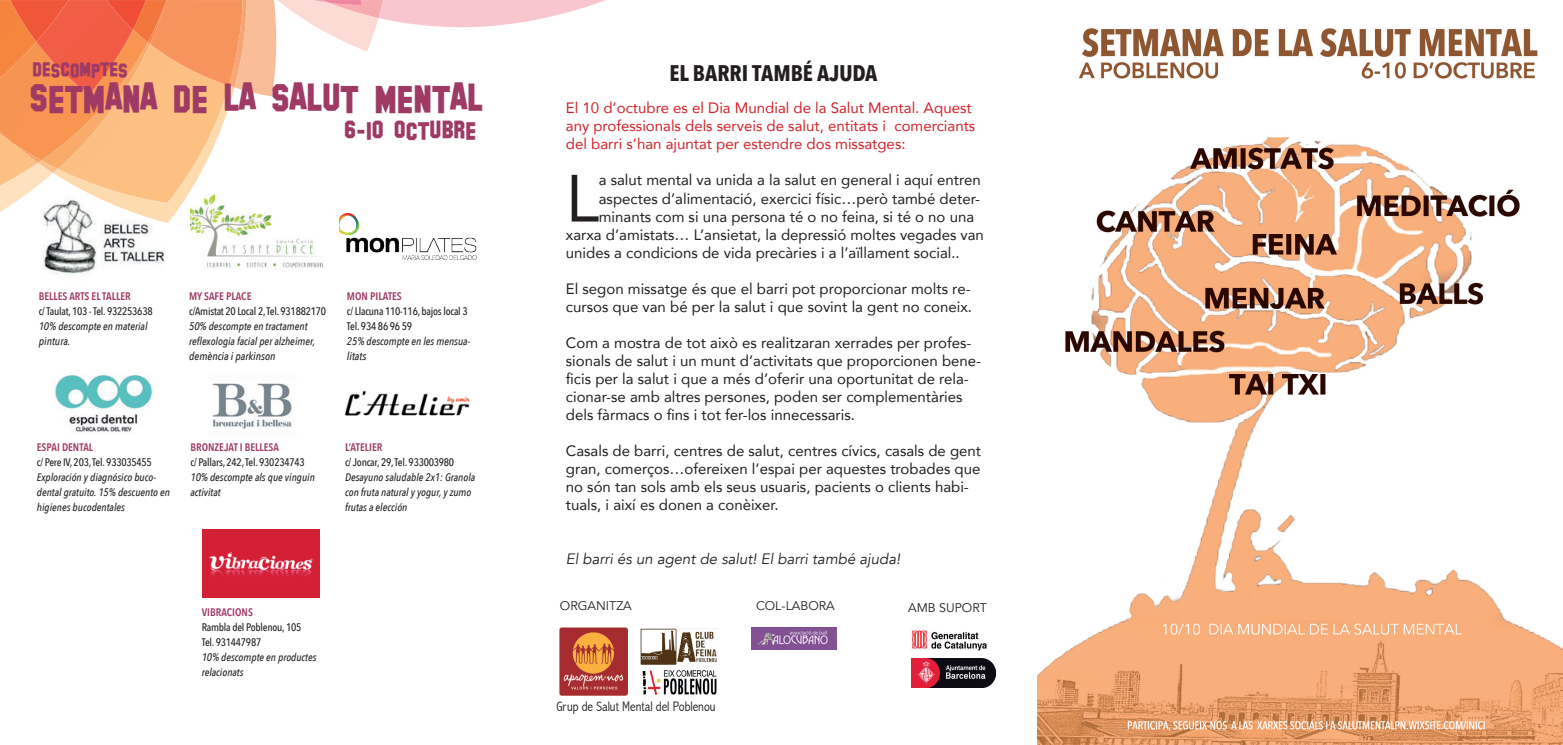
<style>
.page{position:relative;width:1563px;height:745px;background:#fff}
.page>*{position:absolute;margin:0;border:0;box-sizing:border-box;transform-origin:0 0}
.t1{font:65.88px "Avenir";color:#231f20}
.t2{font:38.75px "SF Hollywood Hills";color:#9e3a64}
.t3{font:25px "SF Hollywood Hills";color:#9e3a64}
.t4{font:900 23.75px "Arial";color:#9e3a64}
.t5{font:700 22.5px "Avenir Next Condensed";color:#231f20}
.t6{font:20px "SF Hollywood Hills";color:#9e3a64}
.t7{font:15px/18px "Avenir";color:#231f20}
.t8{font:15px/18px "Avenir";color:#d1232a}
.t9{font:italic 15px "Avenir";color:#231f20}
.t10{font:300 condensed 13.75px "Abadi";color:#231f20}
.t11{font:12.5px "Avenir";color:#231f20}
.t12{font:italic 500 11.25px "Avenir Next Condensed";color:#231f20}
.t13{font:italic 500 10.88px/15px "Avenir Next Condensed";color:#231f20}
.t14{font:500 10.88px/15px "Avenir Next Condensed";letter-spacing:-.02em;color:#231f20}
.t15{font:600 10.88px "Avenir Next Condensed";color:#9e3a64}
</style>
<div class="page">
<svg style="left:0;top:0;width:606px;height:219px"></svg>
<img style="left:0;top:0;width:36px;height:78px">
<img style="left:36px;top:0;width:97px;height:95px">
<img style="left:107px;top:0;width:39px;height:29px">
<img style="left:10px;top:0;width:59px;height:42px">
<img style="left:34px;top:192px;width:137px;height:84px">
<img style="left:190px;top:193px;width:136px;height:75px">
<img style="left:339px;top:213px;width:137px;height:47px">
<img style="left:54px;top:375px;width:101px;height:57px">
<img style="left:345px;top:390px;width:125px;height:26px">
<img style="left:202px;top:529px;width:117px;height:67px">
<img style="left:212px;top:383px;width:80px;height:46px">
<img style="left:911px;top:630px;width:76px;height:21px">
<img style="left:911px;top:658px;width:85px;height:29px">
<img style="left:1037px;top:28px;width:526px;height:716px">
<img style="left:560px;top:627px;width:68px;height:68px">
<img style="left:641px;top:628px;width:76px;height:35px">
<img style="left:642px;top:670px;width:75px;height:25px">
<img style="left:751px;top:627px;width:85px;height:22px">
<h3 class="t6" style="left:33px;top:61px;width:97px">DESCOMPTES</h3>
<h2 class="t2" style="left:29px;top:81px;width:454px">SETMANA DE LA SALUT MENTAL</h2>
<h3 class="t3" style="left:344px;top:119px;width:134px">6 10 OCTUBRE</h3>
<h3 class="t4" style="left:357px;top:112px;width:9px">-</h3>
<p class="t15" style="left:39px;top:287px;width:93px">BELLES ARTS EL TALLER</p>
<p class="t14" style="left:39px;top:304px;width:115px">c/ Taulat, 103 - Tel. 932253638</p>
<p class="t13" style="left:39px;top:319px;width:110px">10% descompte en material</p>
<p class="t12" style="left:39px;top:334px;width:33px">pintura.</p>
<p class="t15" style="left:189px;top:287px;width:64px">MY SAFE PLACE</p>
<p class="t14" style="left:189px;top:304px;width:138px">c/Amistat 20 Local 2, Tel. 931882170</p>
<p class="t13" style="left:189px;top:319px;width:128px">50% descompte en tractament reflexologia facial per alzheimer,</p>
<p class="t12" style="left:189px;top:349px;width:88px">demència i parkinson</p>
<p class="t15" style="left:347px;top:287px;width:56px">MON PILATES</p>
<p class="t14" style="left:347px;top:304px;width:122px">c/ Llacuna 110-116, bajos local 3<br>Tel. 934 86 96 59</p>
<p class="t13" style="left:347px;top:334px;width:125px">25% descompte en les mensua-</p>
<p class="t12" style="left:347px;top:349px;width:21px">litats</p>
<p class="t15" style="left:37px;top:437px;width:58px">ESPAI DENTAL</p>
<p class="t14" style="left:37px;top:454px;width:117px">c/ Pere IV, 203, Tel. 933035455</p>
<p class="t13" style="left:37px;top:469px;width:135px">Exploración y diagnósico buco&shy;dental gratuito. 15% descuento en higienes bucodentales</p>
<p class="t15" style="left:190px;top:437px;width:90px">BRONZEJAT I BELLESA</p>
<p class="t14" style="left:190px;top:454px;width:116px">c/ Pallars, 242, Tel. 930234743</p>
<p class="t13" style="left:190px;top:469px;width:126px">10% descompte als que vinguin activitat</p>
<p class="t15" style="left:345px;top:437px;width:39px">L’ATELIER</p>
<p class="t14" style="left:345px;top:454px;width:111px">c/ Joncar, 29, Tel. 933003980</p>
<p class="t13" style="left:345px;top:469px;width:132px">Desayuno saludable 2x1: Granola con fruta natural y yogur, y zumo frutas a elección</p>
<p class="t15" style="left:202px;top:602px;width:53px">VIBRACIONS</p>
<p class="t14" style="left:202px;top:619px;width:101px">Rambla del Poblenou, 105<br>Tel. 931447987</p>
<p class="t13" style="left:202px;top:649px;width:116px">10% descompte en productes relacionats</p>
<h3 class="t5" style="left:669px;top:59px;width:209px">EL BARRI TAMBÉ AJUDA</h3>
<p class="t8" style="left:566px;top:99px;width:411px">El 10 d’octubre es el Dia Mundial de la Salut Mental. Aquest any professionals dels serveis de salut, entitats i comerciants del barri s’han ajuntat per estendre dos missatges:</p>
<h1 class="t1" style="left:566px;top:146px;width:34px">L</h1>
<p class="t7" style="left:599px;top:171px;width:383px">a salut mental va unida a la salut en general i aquí entren</p>
<p class="t7" style="left:599px;top:189px;width:383px">aspectes d’alimentació, exercici físic…però també deter-</p>
<p class="t7" style="left:599px;top:207px;width:377px">minants com si una persona té o no feina, si té o no una</p>
<p class="t7" style="left:566px;top:225px;width:419px">xarxa d’amistats… L’ansietat, la depressió moltes vegades van</p>
<p class="t7" style="left:566px;top:243px;width:395px">unides a condicions de vida precàries i a l’aïllament social..</p>
<p class="t7" style="left:566px;top:279px;width:408px">El segon missatge és que el barri pot proporcionar molts re&shy;cursos que van bé per la salut i que sovint la gent no coneix.</p>
<p class="t7" style="left:566px;top:333px;width:417px">Com a mostra de tot això es realitzaran xerrades per profes&shy;sionals de salut i un munt d’activitats que proporcionen bene&shy;ficis per la salut i que a més d’oferir una oportunitat de rela&shy;cionar-se amb altres persones, poden ser complementàries dels fàrmacs o fins i tot fer-los innecessaris.</p>
<p class="t7" style="left:566px;top:441px;width:417px">Casals de barri, centres de salut, centres cívics, casals de gent gran, comerços…ofereixen l’espai per aquestes trobades que no són tan sols amb els seus usuaris, pacients o clients habi&shy;tuals, i així es donen a conèixer.</p>
<p class="t9" style="left:566px;top:549px;width:336px">El barri és un agent de salut! El barri també ajuda!</p>
<p class="t11" style="left:560px;top:597px;width:73px">ORGANITZA</p>
<p class="t11" style="left:756px;top:598px;width:80px">COL-LABORA</p>
<p class="t11" style="left:908px;top:600px;width:80px">AMB SUPORT</p>
<p class="t10" style="left:556px;top:698px;width:161px">Grup de Salut Mental del Poblenou</p>
</div>
